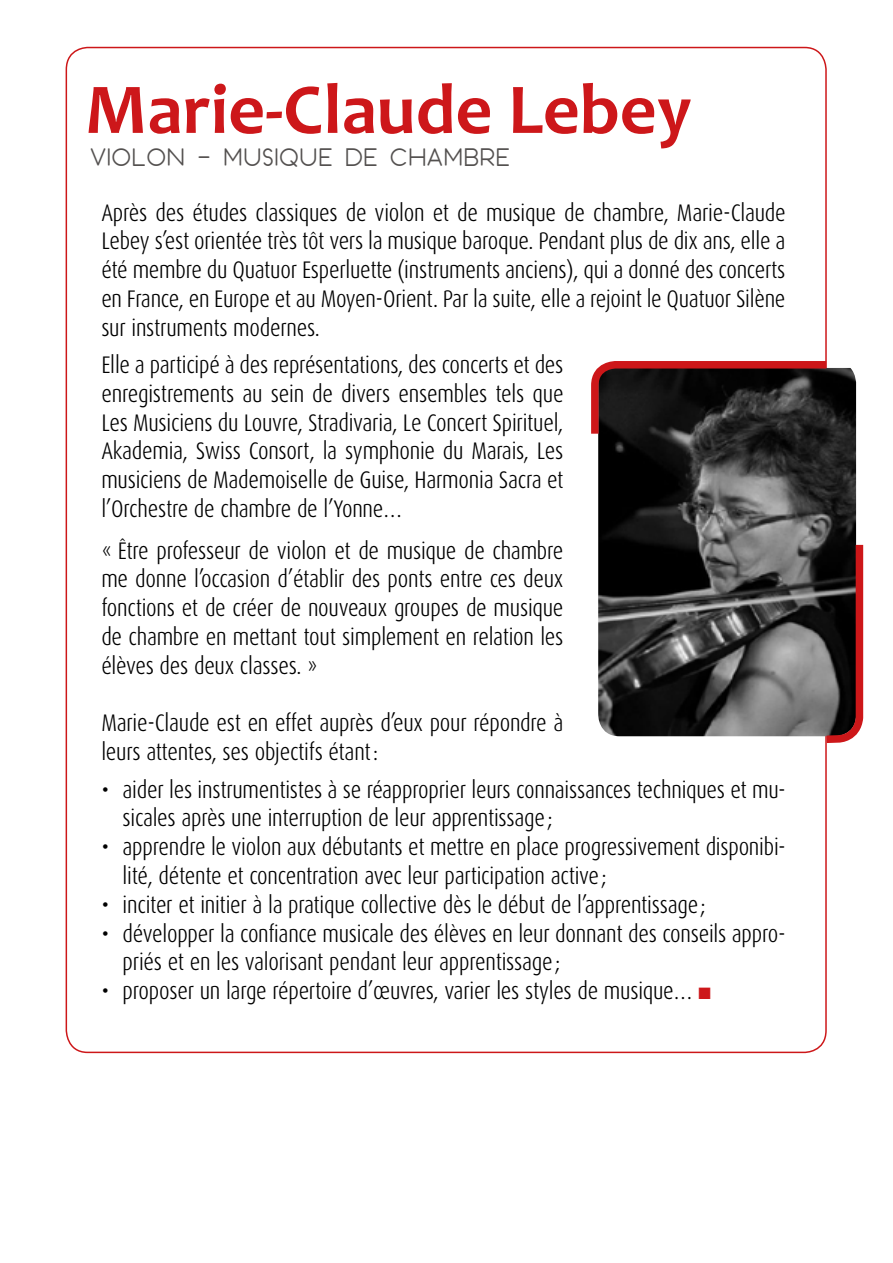
<style>
.page{position:relative;width:893px;height:1263px;background:#fff}
.page>*{position:absolute;margin:0;border:0;box-sizing:border-box;transform-origin:0 0}
.t1{font:700 72px "Candara";color:#cd171a}
.t2{font:300 27px "SF Orson Casual";letter-spacing:.05em;color:#545150}
.t3{font:300 24px/28.8px "Dax Condensed";letter-spacing:-.01em;color:#000}
.s1{color:#cd171a}
</style>
<div class="page">
<img style="left:598px;top:368px;width:258px;height:368px">
<svg style="left:591px;top:357px;width:243px;height:84px;background:#3d292a"></svg>
<svg style="left:819px;top:537px;width:45px;height:210px;background:#4f2f2f"></svg>
<h1 class="t1" style="left:85px;top:64px;width:608px">Marie-Claude Lebey</h1>
<p class="t2" style="left:90px;top:141px;width:421px">VIOLON — MUSIQUE DE CHAMBRE</p>
<p class="t3" style="left:101px;top:198px;width:686px;text-align:justify">Après des études classiques de violon et de musique de chambre, Marie-Claude Lebey s’est orientée très tôt vers la musique baroque. Pendant plus de dix ans, elle a été membre du Quatuor Esperluette (instruments anciens), qui a donné des concerts en France, en Europe et au Moyen-Orient. Par la suite, elle a rejoint le Quatuor Silène sur instruments modernes.</p>
<p class="t3" style="left:101px;top:351px;width:464px;text-align:justify">Elle a participé à des représentations, des concerts et des enregistrements au sein de divers ensembles tels que Les Musiciens du Louvre, Stradivaria, Le Concert Spirituel, Akademia, Swiss Consort, la symphonie du Marais, Les musiciens de Mademoiselle de Guise, Harmonia Sacra et l’Orchestre de chambre de l’Yonne…</p>
<p class="t3" style="left:101px;top:536px;width:464px;text-align:justify">« Être professeur de violon et de musique de chambre me donne l’occasion d’établir des ponts entre ces deux fonctions et de créer de nouveaux groupes de musique de chambre en mettant tout simplement en relation les élèves des deux classes. »</p>
<p class="t3" style="left:101px;top:709px;width:464px">Marie-Claude est en effet auprès d’eux pour répondre à leurs attentes, ses objectifs étant:</p>
<p class="t3" style="left:123px;top:775px;width:664px;text-indent:-21px">• aider les instrumentistes à se réapproprier leurs connaissances techniques et mu&shy;sicales après une interruption de leur apprentissage;</p>
<p class="t3" style="left:123px;top:833px;width:664px;text-indent:-21px">• apprendre le violon aux débutants et mettre en place progressivement disponibi&shy;lité, détente et concentration avec leur participation active;</p>
<p class="t3" style="left:101px;top:890px;width:606px">• inciter et initier à la pratique collective dès le début de l’apprentissage;</p>
<p class="t3" style="left:123px;top:919px;width:664px;text-indent:-21px">• développer la confiance musicale des élèves en leur donnant des conseils appro&shy;priés et en les valorisant pendant leur apprentissage;</p>
<p class="t3" style="left:101px;top:977px;width:611px">• proposer un large répertoire d’œuvres, varier les styles de musique… <span class="s1">■</span></p>
</div>
